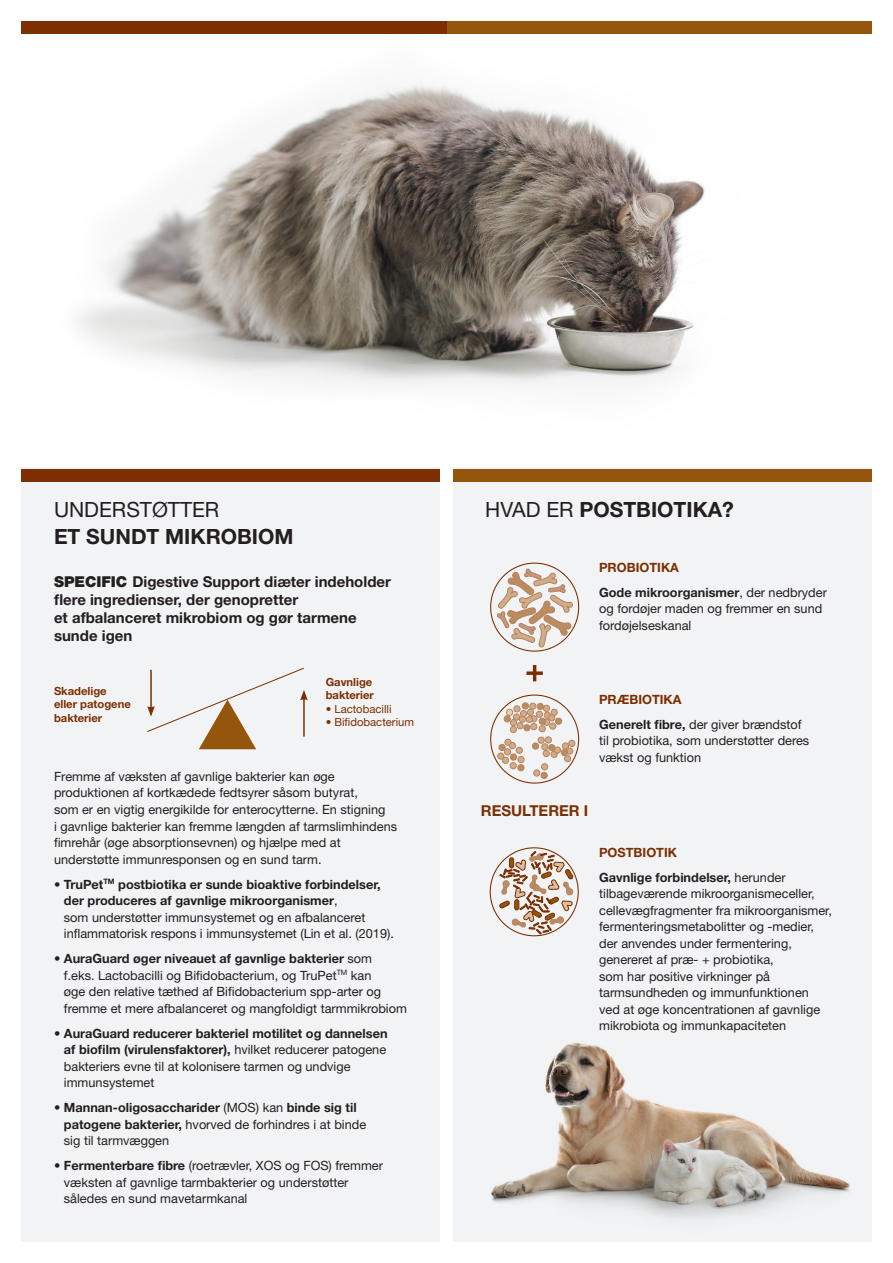
<style>
.page{position:relative;width:893px;height:1263px;background:#fff}
.page>*{position:absolute;margin:0;border:0;box-sizing:border-box;transform-origin:0 0}
.t1{font:700 21px/27px "Helvetica Neue LT Std";color:#231f20}
.t2{font:700 15px/18px "Helvetica Neue LT Std";color:#231f20}
.t3{font:700 15px "Helvetica Neue LT Std";color:#7b2f02}
.t4{font:12.75px/16.5px "Helvetica Neue LT Std";color:#231f20}
.t5{font:700 12.75px/16.5px "Helvetica Neue LT Std";color:#231f20}
.t6{font:700 12.75px "Helvetica Neue LT Std";color:#7b2f02}
.t7{font:700 11.25px/13.5px "Helvetica Neue LT Std";color:#7b2f02}
.t8{font:11.25px "Helvetica Neue LT Std";color:#7b2f02}
.s1{font-weight:400}
.s2{font-weight:900}
.s3{font-weight:700}
</style>
<div class="page">
<div style="left:21px;top:21px;width:851px;height:1221px;background:#f2f3f4"></div>
<img style="left:21px;top:34px;width:851px;height:420px">
<div style="left:446px;top:469px;width:426px;height:13px;background:#94550c"></div>
<div style="left:21px;top:469px;width:425px;height:13px;background:#7b2f02"></div>
<div style="left:440px;top:461px;width:13px;height:790px;background:#fff"></div>
<div style="left:12px;top:454px;width:869px;height:13px;background:#fff"></div>
<svg style="left:147px;top:667px;width:161px;height:82px"></svg>
<div style="left:446px;top:21px;width:426px;height:13px;background:#94550c"></div>
<div style="left:21px;top:21px;width:425px;height:13px;background:#7b2f02"></div>
<svg style="left:526px;top:665px;width:17px;height:16px"></svg>
<img style="left:491px;top:1043px;width:359px;height:175px">
<div style="left:551px;top:709px;width:7px;height:7px;border:1px solid #b78363;border-radius:50%"></div>
<div style="left:522px;top:702px;width:7px;height:7px;border:1px solid #b78363;border-radius:50%"></div>
<div style="left:555px;top:718px;width:7px;height:6px;background:#bb8c5c;border-radius:50%"></div>
<div style="left:555px;top:718px;width:7px;height:7px;border:1px solid #b78363;border-radius:50%"></div>
<div style="left:497px;top:753px;width:7px;height:6px;border:1px solid #b78363;border-radius:50%"></div>
<div style="left:502px;top:757px;width:7px;height:6px;background:#d0ac87;border-radius:50%"></div>
<div style="left:502px;top:757px;width:7px;height:7px;border:1px solid #b78363;border-radius:50%"></div>
<div style="left:518px;top:756px;width:6px;height:7px;background:#d0ac87;border-radius:50%"></div>
<div style="left:518px;top:756px;width:6px;height:7px;border:1px solid #b78363;border-radius:50%"></div>
<div style="left:510px;top:762px;width:6px;height:7px;background:#d0ac87;border-radius:50%"></div>
<div style="left:510px;top:762px;width:7px;height:7px;border:1px solid #b78363;border-radius:50%"></div>
<div style="left:510px;top:754px;width:7px;height:6px;border:1px solid #b78363;border-radius:50%"></div>
<div style="left:518px;top:764px;width:6px;height:7px;background:#bb8c5c;border-radius:50%"></div>
<div style="left:517px;top:764px;width:7px;height:7px;border:1px solid #b78363;border-radius:50%"></div>
<div style="left:541px;top:772px;width:7px;height:7px;border:1px solid #b78363;border-radius:50%"></div>
<svg style="left:498px;top:703px;width:59px;height:56px"></svg>
<div style="left:551px;top:751px;width:7px;height:7px;border:1px solid #b78363;border-radius:50%"></div>
<div style="left:554px;top:747px;width:7px;height:6px;background:#d0ac87;border-radius:50%"></div>
<div style="left:554px;top:747px;width:7px;height:6px;border:1px solid #b78363;border-radius:50%"></div>
<div style="left:562px;top:743px;width:7px;height:6px;background:#d0ac87;border-radius:50%"></div>
<div style="left:562px;top:742px;width:7px;height:7px;border:1px solid #b78363;border-radius:50%"></div>
<svg style="left:567px;top:740px;width:8px;height:14px"></svg>
<div style="left:566px;top:748px;width:7px;height:6px;border:1px solid #b78363;border-radius:50%"></div>
<div style="left:564px;top:755px;width:7px;height:7px;background:#d0ac87;border-radius:50%"></div>
<div style="left:564px;top:755px;width:7px;height:7px;border:1px solid #b78363;border-radius:50%"></div>
<div style="left:541px;top:764px;width:7px;height:6px;background:#d0ac87;border-radius:50%"></div>
<div style="left:541px;top:763px;width:7px;height:7px;border:1px solid #b78363;border-radius:50%"></div>
<svg style="left:534px;top:770px;width:13px;height:8px"></svg>
<div style="left:533px;top:769px;width:7px;height:7px;border:1px solid #b78363;border-radius:50%"></div>
<div style="left:561px;top:749px;width:6px;height:7px;background:#bb8c5c;border-radius:50%"></div>
<div style="left:561px;top:749px;width:7px;height:7px;border:1px solid #b78363;border-radius:50%"></div>
<div style="left:549px;top:744px;width:6px;height:7px;background:#bb8c5c;border-radius:50%"></div>
<div style="left:548px;top:744px;width:7px;height:7px;border:1px solid #b78363;border-radius:50%"></div>
<div style="left:532px;top:743px;width:7px;height:6px;background:#bb8c5c;border-radius:50%"></div>
<div style="left:532px;top:743px;width:7px;height:6px;border:1px solid #b78363;border-radius:50%"></div>
<svg style="left:496px;top:568px;width:77px;height:79px"></svg>
<svg style="left:499px;top:850px;width:75px;height:85px"></svg>
<p class="t1" style="left:54px;top:495px;width:241px"><span class="s1">UNDERSTØTTER<br></span>ET SUNDT MIKROBIOM</p>
<p class="t2" style="left:54px;top:572px;width:338px"><span class="s2">SPECIFIC</span> Digestive Support diæter indeholder flere ingredienser, der genopretter<br>et afbalanceret mikrobiom og gør tarmene sunde igen</p>
<p class="t7" style="left:54px;top:684px;width:78px">Skadelige eller patogene bakterier</p>
<p class="t7" style="left:326px;top:675px;width:50px">Gavnlige bakterier</p>
<p class="t8" style="left:326px;top:702px;width:67px">• Lactobacilli</p>
<p class="t8" style="left:326px;top:715px;width:90px">• Bifidobacterium</p>
<p class="t4" style="left:54px;top:768px;width:345px">Fremme af væksten af gavnlige bakterier kan øge produktionen af kortkædede fedtsyrer såsom butyrat,<br>som er en vigtig energikilde for enterocytterne. En stigning<br>i gavnlige bakterier kan fremme længden af tarmslimhindens fimrehår (øge absorptionsevnen) og hjælpe med at understøtte immunresponsen og en sund tarm.</p>
<p class="t4" style="left:64px;top:875px;width:331px;text-indent:-10px"><span class="s3">• TruPet</span><sup>TM</sup> <span class="s3">postbiotika er sunde bioaktive forbindelser, der produceres af gavnlige mikroorganismer</span>,<br>som understøtter immunsystemet og en afbalanceret inflammatorisk respons i immunsystemet (Lin et al. (2019).</p>
<p class="t4" style="left:64px;top:950px;width:344px;text-indent:-10px"><span class="s3">• AuraGuard øger niveauet af gavnlige bakterier</span> som<br>f.eks. Lactobacilli og Bifidobacterium, og TruPet<sup>TM</sup> kan<br>øge den relative tæthed af Bifidobacterium spp-arter og fremme et mere afbalanceret og mangfoldigt tarmmikrobiom</p>
<p class="t4" style="left:64px;top:1024px;width:325px;text-indent:-10px"><span class="s3">• AuraGuard reducerer bakteriel motilitet og dannelsen af biofilm (virulensfaktorer),</span> hvilket reducerer patogene bakteriers evne til at kolonisere tarmen og undvige immunsystemet</p>
<p class="t5" style="left:64px;top:1099px;width:304px;text-indent:-10px">• Mannan-oligosaccharider <span class="s1">(MOS) kan</span> binde sig til patogene bakterier, <span class="s1">hvorved de forhindres i at binde sig til tarmvæggen</span></p>
<p class="t4" style="left:64px;top:1157px;width:321px;text-indent:-10px"><span class="s3">• Fermenterbare fibre</span> (roetrævler, XOS og FOS) fremmer væksten af gavnlige tarmbakterier og understøtter således en sund mavetarmkanal</p>
<p class="t1" style="left:485px;top:495px;width:250px"><span class="s1">HVAD ER</span> POSTBIOTIKA?</p>
<p class="t6" style="left:599px;top:559px;width:81px">PROBIOTIKA</p>
<p class="t4" style="left:599px;top:584px;width:229px"><span class="s3">Gode mikroorganismer</span>, der nedbryder og fordøjer maden og fremmer en sund fordøjelseskanal</p>
<p class="t6" style="left:599px;top:691px;width:84px">PRÆBIOTIKA</p>
<p class="t4" style="left:599px;top:716px;width:212px"><span class="s3">Generelt fibre,</span> der giver brændstof til probiotika, som understøtter deres vækst og funktion</p>
<p class="t3" style="left:481px;top:802px;width:109px">RESULTERER I</p>
<p class="t6" style="left:599px;top:844px;width:79px">POSTBIOTIK</p>
<p class="t4" style="left:599px;top:868px;width:234px"><span class="s3">Gavnlige forbindelser,</span> herunder tilbageværende mikroorganismeceller, cellevægfragmenter fra mikroorganismer, fermenteringsmetabolitter og -medier, der anvendes under fermentering, genereret af præ- + probiotika,<br>som har positive virkninger på tarmsundheden og immunfunktionen ved at øge koncentrationen af gavnlige mikrobiota og immunkapaciteten</p>
</div>
